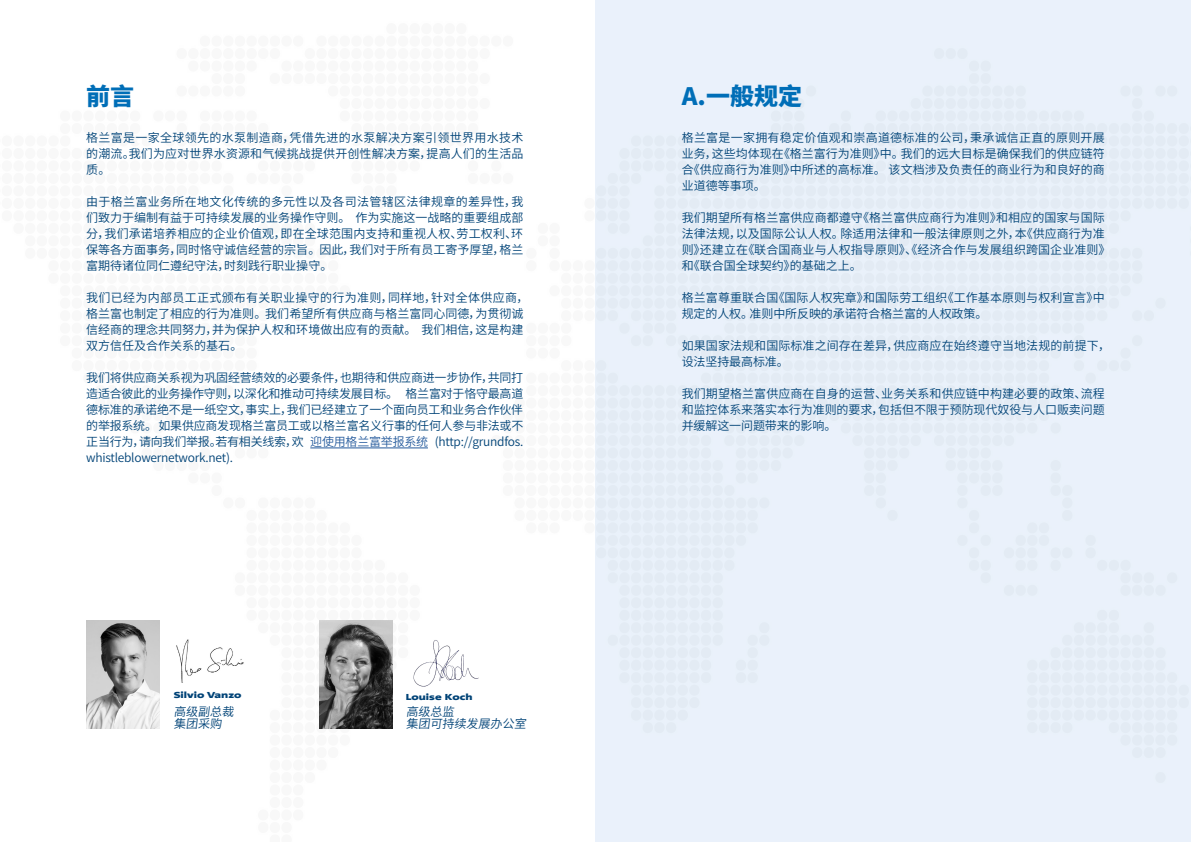
<style>
.page{position:relative;width:1191px;height:842px;background:#fff}
.page>*{position:absolute;margin:0;border:0;box-sizing:border-box;transform-origin:0 0}
.t1{font:900 24px "Noto Sans CJ Ksc";color:#006eb7}
.t2{font:600 12px/16px "Noto Sans CJ Ksc";color:#004377}
.t3{font:900 9px "Grundfos The Sans Extd";color:#004377}
.s1{color:#245a9c}
</style>
<div class="page">
<img style="left:86px;top:16px;width:1105px;height:826px">
<svg style="left:99px;top:139px;width:442px;height:5px"></svg>
<hr style="left:310px;top:448px;width:118px;height:1px;background:#245a9c">
<img style="left:403px;top:628px;width:87px;height:63px">
<img style="left:174px;top:638px;width:74px;height:44px">
<img style="left:86px;top:621px;width:73px;height:107px">
<img style="left:319px;top:620px;width:73px;height:108px">
<h1 class="t1" style="left:86px;top:82px;width:49px">前言</h1>
<p class="t2" style="left:86px;top:130px;width:439px;text-align:justify">格兰富是一家全球领先的水泵制造商，凭借先进的水泵解决方案引领世界用水技术的潮流。我们为应对世界水资源和气候挑战提供开创性解决方案，提高人们的生活品质。</p>
<p class="t2" style="left:86px;top:194px;width:439px;text-align:justify">由于格兰富业务所在地文化传统的多元性以及各司法管辖区法律规章的差异性，我们致力于编制有益于可持续发展的业务操作守则。 作为实施这一战略的重要组成部分，我们承诺培养相应的企业价值观，即在全球范围内支持和重视人权、劳工权利、环保等各方面事务，同时恪守诚信经营的宗旨。因此，我们对于所有员工寄予厚望，格兰富期待诸位同仁遵纪守法，时刻践行职业操守。</p>
<p class="t2" style="left:86px;top:290px;width:444px">我们已经为内部员工正式颁布有关职业操守的行为准则，同样地，针对全体供应商，格兰富也制定了相应的行为准则。我们希望所有供应商与格兰富同心同德，为贯彻诚信经商的理念共同努力，并为保护人权和环境做出应有的贡献。 我们相信，这是构建双方信任及合作关系的基石。</p>
<p class="t2" style="left:86px;top:370px;width:439px;text-align:justify">我们将供应商关系视为巩固经营绩效的必要条件，也期待和供应商进一步协作，共同打造适合彼此的业务操作守则，以深化和推动可持续发展目标。 格兰富对于恪守最高道德标准的承诺绝不是一纸空文，事实上，我们已经建立了一个面向员工和业务合作伙伴的举报系统。 如果供应商发现格兰富员工或以格兰富名义行事的任何人参与非法或不正当行为，请向我们举报。若有相关线索，欢 <span class="s1">迎使用格兰富举报系统</span> (http://grundfos. whistleblowernetwork.net).</p>
<p class="t3" style="left:174px;top:689px;width:69px">Silvio Vanzo</p>
<p class="t2" style="left:174px;top:706px;width:66px;line-height:12px">高级副总裁集团采购</p>
<p class="t3" style="left:406px;top:691px;width:68px">Louise Koch</p>
<p class="t2" style="left:406px;top:706px;width:126px;line-height:12px">高级总监<br>集团可持续发展办公室</p>
<h1 class="t1" style="left:681px;top:82px;width:122px">A.一般规定</h1>
<p class="t2" style="left:681px;top:130px;width:424px;text-align:justify">格兰富是一家拥有稳定价值观和崇高道德标准的公司，秉承诚信正直的原则开展业务，这些均体现在《格兰富行为准则》中。我们的远大目标是确保我们的供应链符合《供应商行为准则》中所述的高标准。 该文档涉及负责任的商业行为和良好的商业道德等事项。</p>
<p class="t2" style="left:681px;top:210px;width:430px">我们期望所有格兰富供应商都遵守《格兰富供应商行为准则》和相应的国家与国际法律法规，以及国际公认人权。除适用法律和一般法律原则之外，本《供应商行为准则》还建立在《联合国商业与人权指导原则》、《经济合作与发展组织跨国企业准则》和《联合国全球契约》的基础之上。</p>
<p class="t2" style="left:681px;top:290px;width:424px">格兰富尊重联合国《国际人权宪章》和国际劳工组织《工作基本原则与权利宣言》中规定的人权。准则中所反映的承诺符合格兰富的人权政策。</p>
<p class="t2" style="left:681px;top:338px;width:430px">如果国家法规和国际标准之间存在差异，供应商应在始终遵守当地法规的前提下，设法坚持最高标准。</p>
<p class="t2" style="left:681px;top:386px;width:424px;text-align:justify">我们期望格兰富供应商在自身的运营、业务关系和供应链中构建必要的政策、流程和监控体系来落实本行为准则的要求，包括但不限于预防现代奴役与人口贩卖问题并缓解这一问题带来的影响。</p>
</div>
